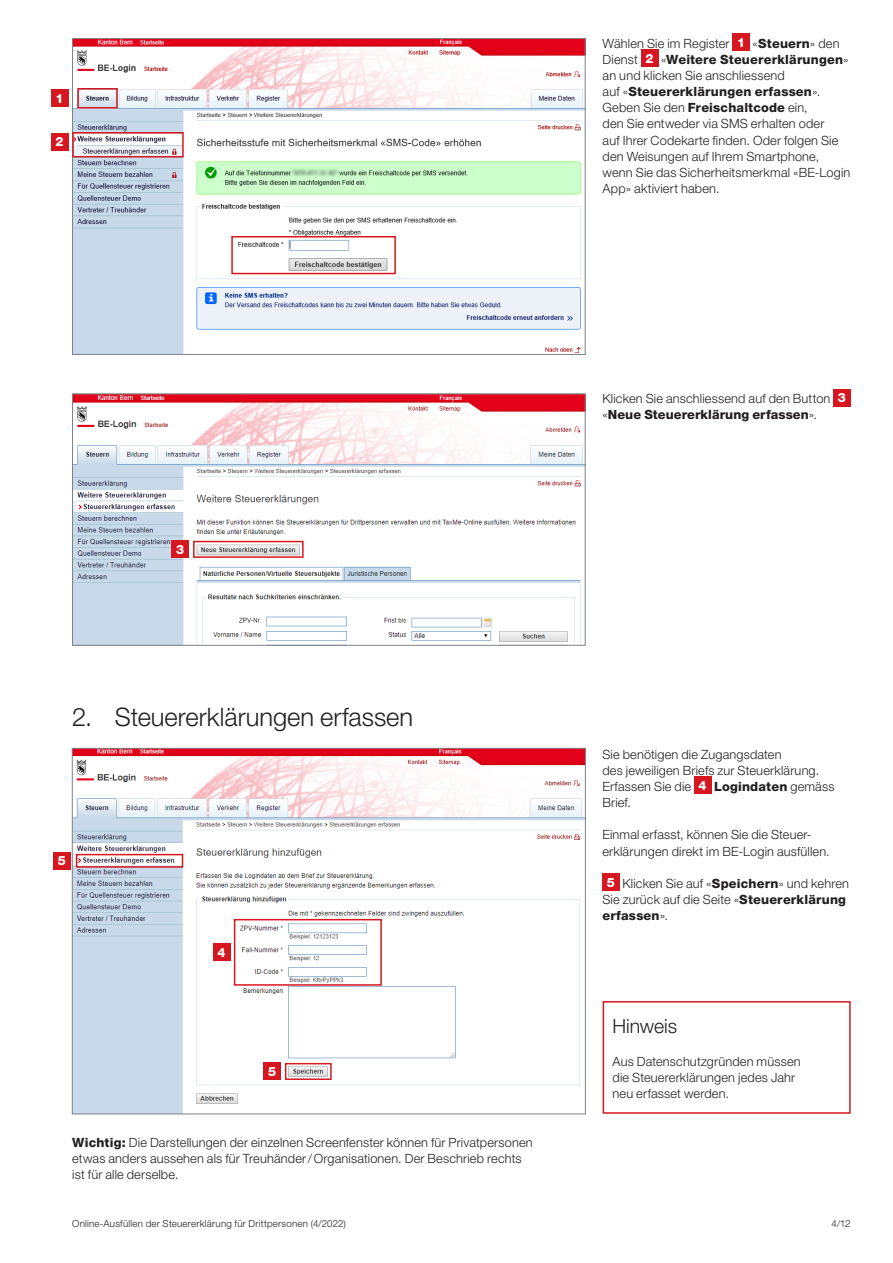
<style>
.page{position:relative;width:893px;height:1263px;background:#fff}
.page>*{position:absolute;margin:0;border:0;box-sizing:border-box;transform-origin:0 0}
.UT1{font:300 25.5px "Helvetica Neue LT Std";color:#231f20}
.H_13pt{font:300 19.5px "Helvetica Neue LT Std";letter-spacing:-.005em;color:#231f20}
.GT{font:300 12.75px/16.2px "Helvetica Neue LT Std";letter-spacing:.015em;color:#231f20}
.GT-2{font:800 12.75px "Helvetica Neue LT Std";letter-spacing:.015em;color:#231f20}
.GT-3{font:800 12.75px "Helvetica Neue LT Std";color:#fff}
.t1{font:300 9.75px "Helvetica Neue LT Std";letter-spacing:.02em;color:#231f20}
.s1{font-weight:300}
.s2{font-weight:800}
</style>
<div class="page">
<div style="left:733px;top:34px;width:17px;height:17px;background:#d7171f"></div>
<div style="left:641px;top:50px;width:17px;height:17px;background:#d7171f"></div>
<img style="left:74px;top:40px;width:509px;height:313px">
<div style="left:72px;top:38px;width:513px;height:317px;border:1px solid #808285"></div>
<img style="left:74px;top:396px;width:509px;height:247px">
<div style="left:231px;top:236px;width:165px;height:38px;border:2px solid #d7171f"></div>
<img style="left:74px;top:750px;width:510px;height:362px">
<div style="left:694px;top:777px;width:17px;height:17px;background:#d7171f"></div>
<div style="left:602px;top:874px;width:17px;height:17px;background:#d7171f"></div>
<div style="left:77px;top:88px;width:41px;height:21px;border:2px solid #d7171f"></div>
<div style="left:72px;top:132px;width:112px;height:25px;border:2px solid #d7171f"></div>
<div style="left:193px;top:541px;width:111px;height:17px;border:2px solid #d7171f"></div>
<div style="left:234px;top:919px;width:148px;height:67px;border:2px solid #d7171f"></div>
<div style="left:51px;top:90px;width:17px;height:17px;background:#d7171f"></div>
<div style="left:51px;top:133px;width:17px;height:17px;background:#d7171f"></div>
<div style="left:172px;top:541px;width:17px;height:17px;background:#d7171f"></div>
<div style="left:213px;top:944px;width:17px;height:17px;background:#d7171f"></div>
<div style="left:603px;top:1001px;width:248px;height:113px;border:2px solid #d7171f"></div>
<div style="left:833px;top:389px;width:17px;height:17px;background:#d7171f"></div>
<div style="left:285px;top:1063px;width:47px;height:17px;border:2px solid #d7171f"></div>
<div style="left:76px;top:854px;width:107px;height:14px;border:2px solid #d7171f"></div>
<div style="left:264px;top:1063px;width:17px;height:17px;background:#d7171f"></div>
<div style="left:53px;top:852px;width:17px;height:17px;background:#d7171f"></div>
<p class="GT-3" style="left:56px;top:91px;width:10px">1</p>
<p class="GT-3" style="left:56px;top:134px;width:10px">2</p>
<p class="GT" style="left:603px;top:35px;width:128px">Wählen Sie im Register</p>
<p class="GT-3" style="left:737px;top:35px;width:10px">1</p>
<p class="GT-2" style="left:753px;top:36px;width:88px"><span class="s1">«</span>Steuern<span class="s1">» den</span></p>
<p class="GT" style="left:603px;top:51px;width:37px">Dienst</p>
<p class="GT-3" style="left:645px;top:51px;width:10px">2</p>
<p class="GT" style="left:603px;top:51px;width:248px;text-indent:58px">«<span class="s2">Weitere Steuererklärungen</span>» an und klicken Sie anschliessend</p>
<p class="GT-2" style="left:603px;top:84px;width:219px"><span class="s1">auf «</span>Steuererklärungen erfassen<span class="s1">».</span></p>
<p class="GT" style="left:603px;top:99px;width:249px">Geben Sie den <span class="s2">Freischaltcode</span> ein,<br>den Sie entweder via SMS erhalten oder<br>auf Ihrer Codekarte finden. Oder folgen Sie den Weisungen auf Ihrem Smartphone, wenn Sie das Sicherheitsmerkmal «BE-Login App» aktiviert haben.</p>
<p class="GT-3" style="left:176px;top:542px;width:10px">3</p>
<h2 class="UT1" style="left:72px;top:702px;width:342px">2. Steuererklärungen erfassen</h2>
<p class="GT-3" style="left:58px;top:853px;width:10px">5</p>
<p class="GT-3" style="left:218px;top:945px;width:10px">4</p>
<p class="GT-3" style="left:268px;top:1064px;width:10px">5</p>
<p class="GT" style="left:72px;top:1133px;width:462px"><span class="s2">Wichtig:</span> Die Darstellungen der einzelnen Screenfenster können für Privatpersonen etwas anders aussehen als für Treuhänder/Organisationen. Der Beschrieb rechts ist für alle derselbe.</p>
<p class="GT" style="left:602px;top:390px;width:230px">Klicken Sie anschliessend auf den Button</p>
<p class="GT-3" style="left:838px;top:390px;width:10px">3</p>
<p class="GT-2" style="left:602px;top:407px;width:216px"><span class="s1">«</span>Neue Steuererklärung erfassen<span class="s1">».</span></p>
<p class="GT" style="left:602px;top:746px;width:218px">Sie benötigen die Zugangsdaten<br>des jeweiligen Briefs zur Steuerklärung.<br>Erfassen Sie die</p>
<p class="GT-3" style="left:699px;top:778px;width:10px">4</p>
<p class="GT-2" style="left:714px;top:779px;width:122px">Logindaten <span class="s1">gemäss</span></p>
<p class="GT" style="left:602px;top:794px;width:30px">Brief.</p>
<p class="GT" style="left:602px;top:826px;width:229px">Einmal erfasst, können Sie die Steuer&shy;erklärungen direkt im BE-Login ausfüllen.</p>
<p class="GT-3" style="left:607px;top:875px;width:10px">5</p>
<p class="GT" style="left:602px;top:875px;width:248px;text-align:right">Klicken Sie auf «<span class="s2">Speichern</span>» und kehren<br>Sie zurück auf die Seite «<span class="s2">Steuererklärung</span></p>
<p class="GT-2" style="left:602px;top:908px;width:67px">erfassen<span class="s1">».</span></p>
<p class="H_13pt" style="left:613px;top:1014px;width:66px">Hinweis</p>
<p class="GT" style="left:613px;top:1053px;width:190px">Aus Datenschutzgründen müssen die Steuererklärungen jedes Jahr neu erfasset werden.</p>
<p class="t1" style="left:72px;top:1218px;width:275px">Online-Ausfüllen der Steuererklärung für Drittpersonen (4/2022)</p>
<p class="t1" style="left:831px;top:1218px;width:20px">4/12</p>
</div>
